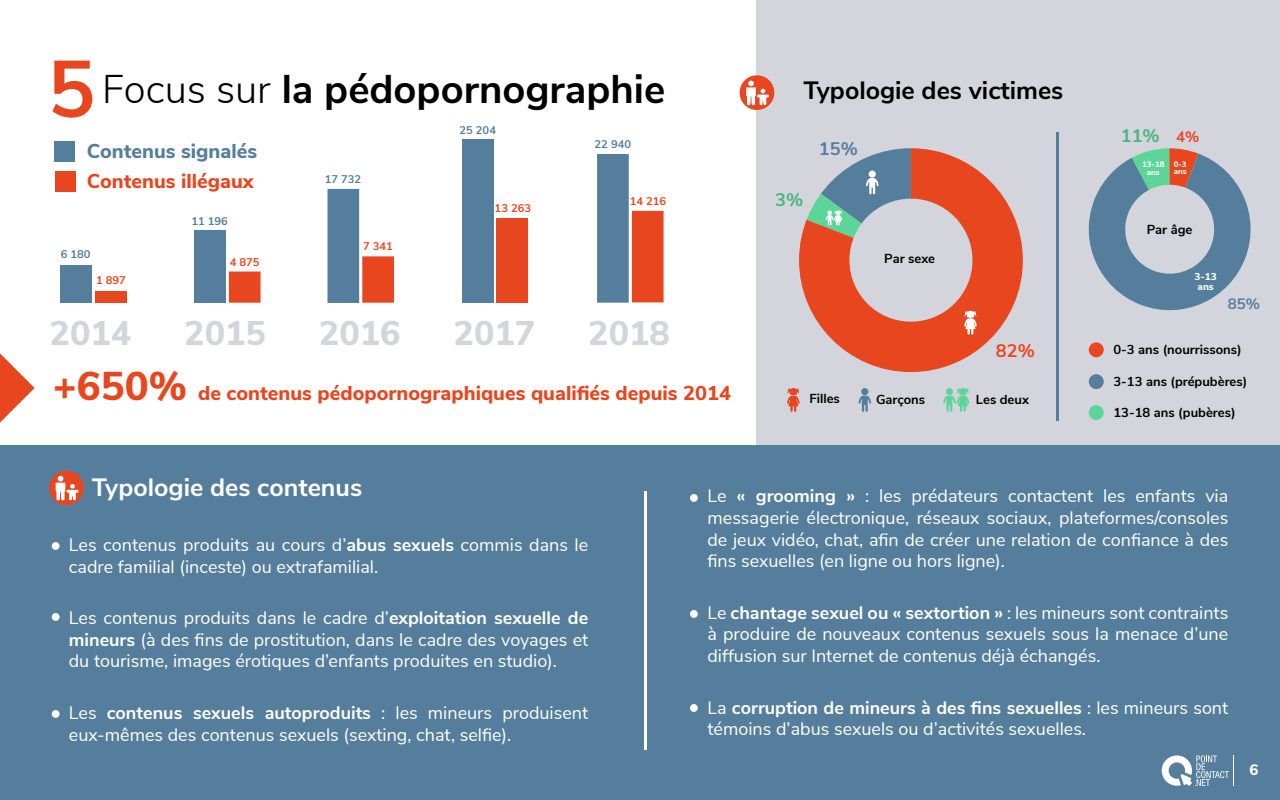
<style>
.page{position:relative;width:1280px;height:800px;background:#fff}
.page>*{position:absolute;margin:0;border:0;box-sizing:border-box;transform-origin:0 0}
.t1{font:700 40px "Nunito Sans";color:#000}
.t2{font:800 34.1px "Nunito Sans";color:#d4d4dd}
.t3{font:700 25px "Nunito Sans";color:#fff}
.t4{font:700 25px "Nunito Sans";color:#000}
.t5{font:800 20px "Nunito Sans";color:#e7461f}
.t6{font:800 20px "Nunito Sans";color:#557e9c}
.t7{font:700 18.1px "Nunito Sans";color:#46b77b}
.t8{font:700 18.1px "Nunito Sans";color:#e7461f}
.t9{font:700 18.1px "Nunito Sans";color:#557e9c}
.t10{font:18px/21.6px "Nunito Sans";color:#fff}
.t11{font:700 15px "Nunito Sans";color:#557e9c}
.t12{font:800 15px "Nunito Sans";color:#fff}
.t13{font:700 13px "Nunito Sans";color:#000}
.t14{font:700 11.1px "Nunito Sans";color:#557e9c}
.t15{font:700 11.1px "Nunito Sans";color:#e7461f}
.t16{font:800 10px/10px "Nunito Sans";color:#fff;text-align:center}
.t17{font:800 7.9px/7.9px "Nunito Sans";color:#fff;text-align:center}
.s1{font-size:80px;color:#e7461f}
.s2{font-weight:300}
.s3{font-size:40px}
.s4{font-size:15px;color:#e7461f}
.s5{font-weight:700}
</style>
<div class="page">
<div style="left:756px;top:0;width:524px;height:800px;background:#d4d4dd"></div>
<div style="left:0;top:445px;width:1280px;height:355px;background:#557e9c"></div>
<div style="left:95px;top:291px;width:31px;height:12px;background:#e7461f"></div>
<div style="left:60px;top:265px;width:32px;height:38px;background:#557e9c"></div>
<div style="left:229px;top:272px;width:32px;height:31px;background:#e7461f"></div>
<div style="left:194px;top:231px;width:32px;height:72px;background:#557e9c"></div>
<div style="left:362px;top:256px;width:32px;height:47px;background:#e7461f"></div>
<div style="left:327px;top:189px;width:32px;height:114px;background:#557e9c"></div>
<div style="left:497px;top:218px;width:31px;height:84px;background:#e7461f"></div>
<div style="left:462px;top:139px;width:31px;height:164px;background:#557e9c"></div>
<div style="left:632px;top:211px;width:32px;height:91px;background:#e7461f"></div>
<div style="left:597px;top:154px;width:32px;height:149px;background:#557e9c"></div>
<div style="left:54px;top:141px;width:21px;height:21px;background:#557e9c"></div>
<div style="left:55px;top:171px;width:21px;height:21px;background:#e7461f"></div>
<svg style="left:0;top:353px;width:35px;height:70px"></svg>
<div style="left:52px;top:542px;width:8px;height:8px;background:#fff;border-radius:50%"></div>
<div style="left:52px;top:613px;width:8px;height:8px;background:#fff;border-radius:50%"></div>
<div style="left:52px;top:710px;width:8px;height:8px;background:#fff;border-radius:50%"></div>
<div style="left:690px;top:494px;width:8px;height:8px;background:#fff;border-radius:50%"></div>
<div style="left:690px;top:610px;width:8px;height:8px;background:#fff;border-radius:50%"></div>
<div style="left:690px;top:704px;width:8px;height:8px;background:#fff;border-radius:50%"></div>
<div style="left:49px;top:471px;width:35px;height:34px;background:#e7461f;border-radius:50%"></div>
<svg style="left:56px;top:476px;width:23px;height:24px"></svg>
<div style="left:740px;top:75px;width:34px;height:35px;background:#e7461f;border-radius:50%"></div>
<svg style="left:746px;top:81px;width:23px;height:24px"></svg>
<svg style="left:799px;top:148px;width:224px;height:224px;fill:#e7461f"></svg>
<svg style="left:943px;top:388px;width:26px;height:24px"></svg>
<svg style="left:859px;top:395px;width:12px;height:17px"></svg>
<div style="left:861px;top:388px;width:7px;height:7px;background:#557e9c;border-radius:50%"></div>
<svg style="left:1088px;top:148px;width:163px;height:163px"></svg>
<div style="left:1089px;top:374px;width:15px;height:15px;background:#557e9c;border-radius:50%"></div>
<div style="left:1089px;top:405px;width:15px;height:15px;background:#5bd698;border-radius:50%"></div>
<div style="left:1089px;top:342px;width:15px;height:15px;background:#e7461f;border-radius:50%"></div>
<hr style="left:1057px;top:132px;width:2px;height:288px;background:#557e9c">
<svg style="left:787px;top:388px;width:13px;height:24px"></svg>
<svg style="left:964px;top:311px;width:13px;height:24px"></svg>
<svg style="left:799px;top:148px;width:112px;height:112px"></svg>
<hr style="left:645px;top:492px;width:2px;height:258px;background:#fff">
<svg style="left:1162px;top:755px;width:67px;height:31px"></svg>
<hr style="left:1233px;top:755px;width:1px;height:31px;background:#fff">
<h1 class="t1" style="left:47px;top:60px;width:619px"><span class="s1">5</span> <span class="s2">Focus sur</span> la pédopornographie</h1>
<p class="t6" style="left:87px;top:136px;width:172px">Contenus signalés</p>
<p class="t5" style="left:87px;top:166px;width:168px">Contenus illégaux</p>
<p class="t14" style="left:61px;top:246px;width:31px">6 180</p>
<p class="t15" style="left:96px;top:272px;width:31px">1 897</p>
<p class="t14" style="left:191px;top:213px;width:38px">11 196</p>
<p class="t15" style="left:230px;top:254px;width:31px">4 875</p>
<p class="t14" style="left:325px;top:171px;width:38px">17 732</p>
<p class="t15" style="left:363px;top:238px;width:31px">7 341</p>
<p class="t14" style="left:460px;top:122px;width:38px">25 204</p>
<p class="t15" style="left:495px;top:200px;width:38px">13 263</p>
<p class="t14" style="left:595px;top:136px;width:38px">22 940</p>
<p class="t15" style="left:630px;top:193px;width:38px">14 216</p>
<h2 class="t2" style="left:50px;top:308px;width:83px">2014</h2>
<h2 class="t2" style="left:184px;top:308px;width:83px">2015</h2>
<h2 class="t2" style="left:319px;top:308px;width:83px">2016</h2>
<h2 class="t2" style="left:454px;top:308px;width:83px">2017</h2>
<h2 class="t2" style="left:588px;top:308px;width:83px">2018</h2>
<p class="t5" style="left:53px;top:378px;width:680px"><span class="s3">+650%</span> de contenus pédopornographiques qualifiés depuis 2014</p>
<h3 class="t4" style="left:803px;top:72px;width:261px">Typologie des victimes</h3>
<p class="t7" style="left:775px;top:186px;width:30px">3%</p>
<p class="t9" style="left:819px;top:135px;width:40px">15%</p>
<p class="t13" style="left:884px;top:249px;width:52px">Par sexe</p>
<p class="t8" style="left:996px;top:337px;width:40px">82%</p>
<p class="t13" style="left:809px;top:389px;width:32px">Filles</p>
<p class="t13" style="left:876px;top:390px;width:51px">Garçons</p>
<p class="t13" style="left:976px;top:390px;width:55px">Les deux</p>
<p class="t7" style="left:1121px;top:122px;width:80px">11% <span class="s4">4%</span></p>
<p class="t17" style="left:1142px;top:160px;width:24px">13-18 ans</p>
<p class="t17" style="left:1174px;top:159px;width:15px;text-align:left">0-3 ans</p>
<p class="t13" style="left:1147px;top:220px;width:47px">Par âge</p>
<p class="t16" style="left:1195px;top:271px;width:24px">3-13 ans</p>
<p class="t11" style="left:1228px;top:293px;width:34px">85%</p>
<p class="t13" style="left:1113px;top:340px;width:130px">0-3 ans (nourrissons)</p>
<p class="t13" style="left:1113px;top:372px;width:135px">3-13 ans (prépubères)</p>
<p class="t13" style="left:1113px;top:403px;width:124px">13-18 ans (pubères)</p>
<h3 class="t3" style="left:92px;top:469px;width:272px">Typologie des contenus</h3>
<p class="t10" style="left:69px;top:533px;width:521px">Les contenus produits au cours d’<span class="s5">abus sexuels</span> commis dans le cadre familial (inceste) ou extrafamilial.</p>
<p class="t10" style="left:69px;top:606px;width:521px;text-align:justify">Les contenus produits dans le cadre d’<span class="s5">exploitation sexuelle de mineurs</span> (à des fins de prostitution, dans le cadre des voyages et du tourisme, images érotiques d’enfants produites en studio).</p>
<p class="t10" style="left:69px;top:701px;width:521px">Les <span class="s5">contenus sexuels autoproduits</span> : les mineurs produisent eux-mêmes des contenus sexuels (sexting, chat, selfie).</p>
<p class="t10" style="left:708px;top:484px;width:522px;text-align:justify">Le <span class="s5">« grooming »</span> : les prédateurs contactent les enfants via messagerie électronique, réseaux sociaux, plateformes/consoles de jeux vidéo, chat, afin de créer une relation de confiance à des fins sexuelles (en ligne ou hors ligne).</p>
<p class="t10" style="left:708px;top:601px;width:522px;text-align:justify">Le <span class="s5">chantage sexuel ou « sextortion »</span> : les mineurs sont contraints à produire de nouveaux contenus sexuels sous la menace d’une diffusion sur Internet de contenus déjà échangés.</p>
<p class="t10" style="left:708px;top:696px;width:522px">La <span class="s5">corruption de mineurs à des fins sexuelles</span> : les mineurs sont témoins d’abus sexuels ou d’activités sexuelles.</p>
<p class="t12" style="left:1250px;top:759px;width:10px">6</p>
</div>
